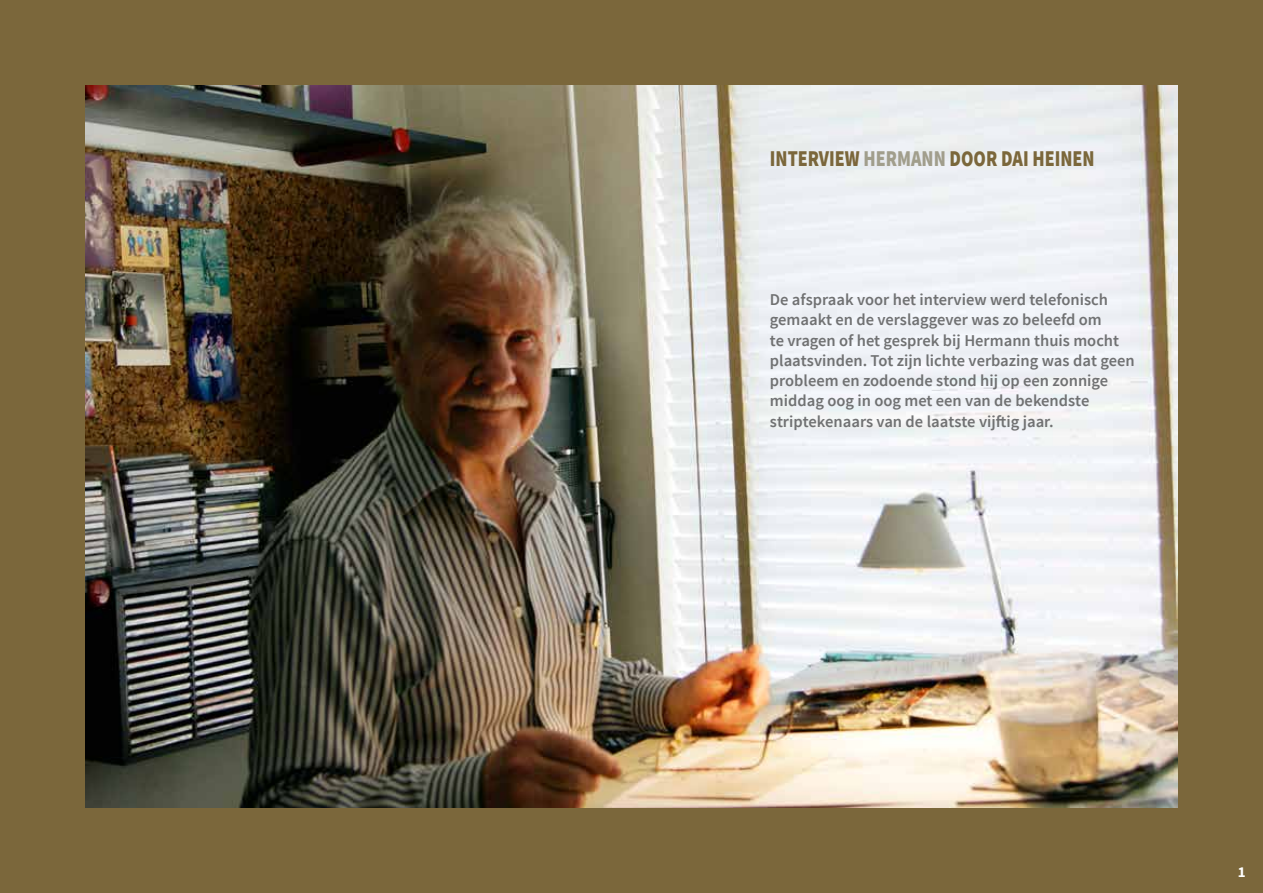
<style>
.page{position:relative;width:1263px;height:893px;background:#7b673b}
.page>*{position:absolute;margin:0;border:0;box-sizing:border-box;transform-origin:0 0}
.t1{font:900 22.5px "Source Sans Pro";color:#7b673b;scale:.8 1}
.t2{font:600 16.5px/20.2px "Source Sans Pro";color:#707172}
.t3{font:700 15px "Source Sans Pro";color:#fff}
.s1{color:#a19e8c}
</style>
<div class="page">
<img style="left:85px;top:85px;width:1093px;height:723px">
<h1 class="t1" style="left:770px;top:144px;width:407px">INTERVIEW <span class="s1">HERMANN</span> DOOR DAI HEINEN</h1>
<p class="t2" style="left:770px;top:290px;width:366px">De afspraak voor het interview werd telefonisch gemaakt en de verslaggever was zo beleefd om<br>te vragen of het gesprek bij Hermann thuis mocht plaatsvinden. Tot zijn lichte verbazing was dat geen probleem en zodoende stond hij op een zonnige middag oog in oog met een van de bekendste striptekenaars van de laatste vijftig jaar.</p>
<p class="t3" style="left:1238px;top:863px;width:9px">1</p>
</div>
